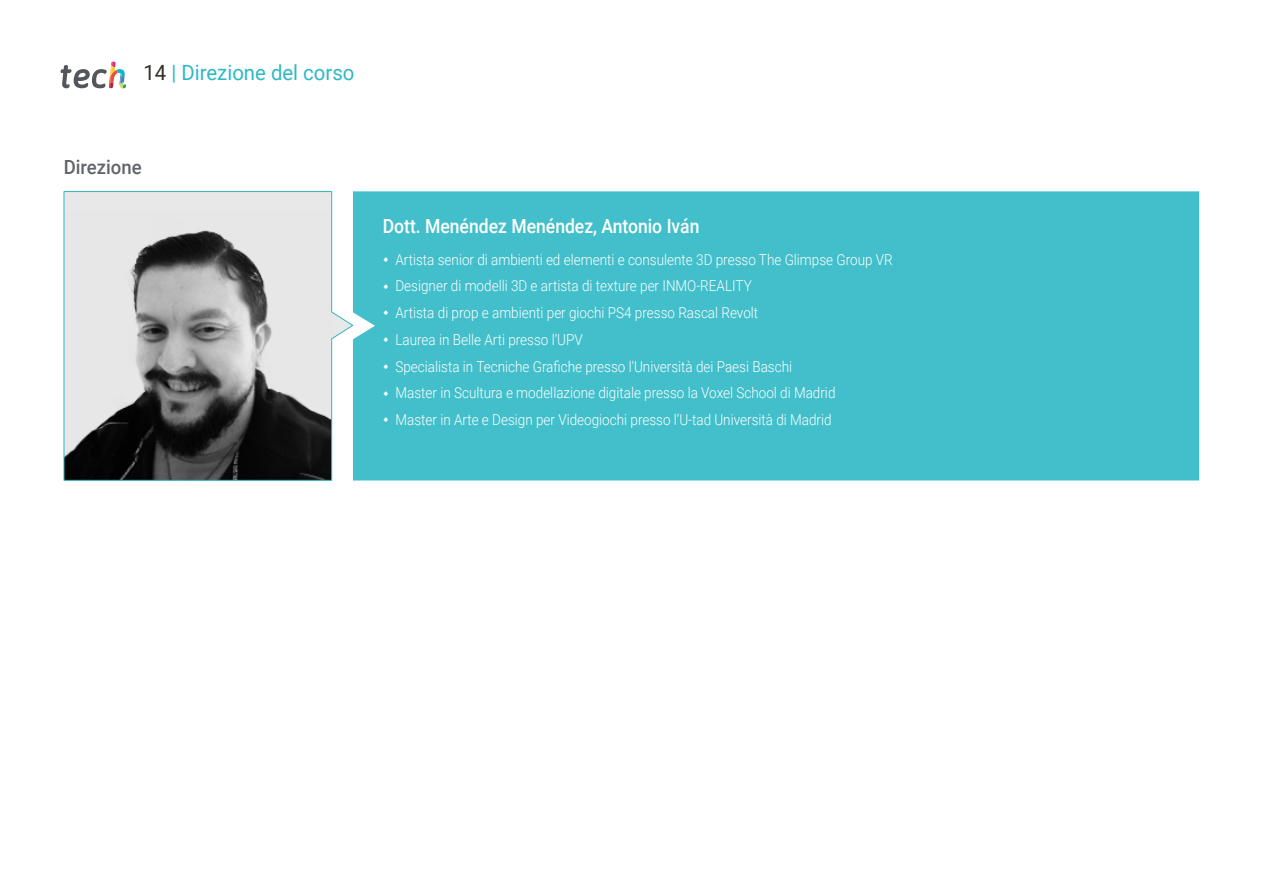
<style>
.page{position:relative;width:1263px;height:893px;background:#fff}
.page>*{position:absolute;margin:0;border:0;box-sizing:border-box;transform-origin:0 0}
.t1{font:21px "Roboto";color:#2db8c5}
.t2{font:500 19.5px "Roboto";color:#fff;scale:.9 1}
.t3{font:500 19.5px "Roboto";color:#61646a;scale:.95 1}
.t4{font:300 15px/26.7px "Roboto";color:#fff;scale:.9 1}
.s1{color:#312e20}
</style>
<div class="page">
<div style="left:353px;top:191px;width:846px;height:289px;background:#42bfca"></div>
<svg style="left:64px;top:191px;width:289px;height:290px;background:#a0a1a1"></svg>
<svg style="left:61px;top:62px;width:65px;height:27px"></svg>
<svg style="left:384px;top:257px;width:4px;height:5px"></svg>
<svg style="left:384px;top:284px;width:4px;height:5px"></svg>
<svg style="left:384px;top:310px;width:4px;height:5px"></svg>
<svg style="left:384px;top:337px;width:4px;height:5px"></svg>
<svg style="left:384px;top:364px;width:4px;height:5px"></svg>
<svg style="left:384px;top:391px;width:4px;height:5px"></svg>
<svg style="left:384px;top:417px;width:4px;height:5px"></svg>
<h1 class="t1" style="left:144px;top:57px;width:213px"><span class="s1">14</span> | Direzione del corso</h1>
<h2 class="t3" style="left:64px;top:154px;width:84px">Direzione</h2>
<h2 class="t2" style="left:383px;top:212px;width:353px">Dott. Menéndez Menéndez, Antonio Iván</h2>
<p class="t4" style="left:395px;top:245px;width:554px">Artista senior di ambienti ed elementi e consulente 3D presso The Glimpse Group VR Designer di modelli 3D e artista di texture per INMO-REALITY<br>Artista di prop e ambienti per giochi PS4 presso Rascal Revolt<br>Laurea in Belle Arti presso l’UPV<br>Specialista in Tecniche Grafiche presso l'Università dei Paesi Baschi<br>Master in Scultura e modellazione digitale presso la Voxel School di Madrid<br>Master in Arte e Design per Videogiochi presso l’U-tad Università di Madrid</p>
</div>
